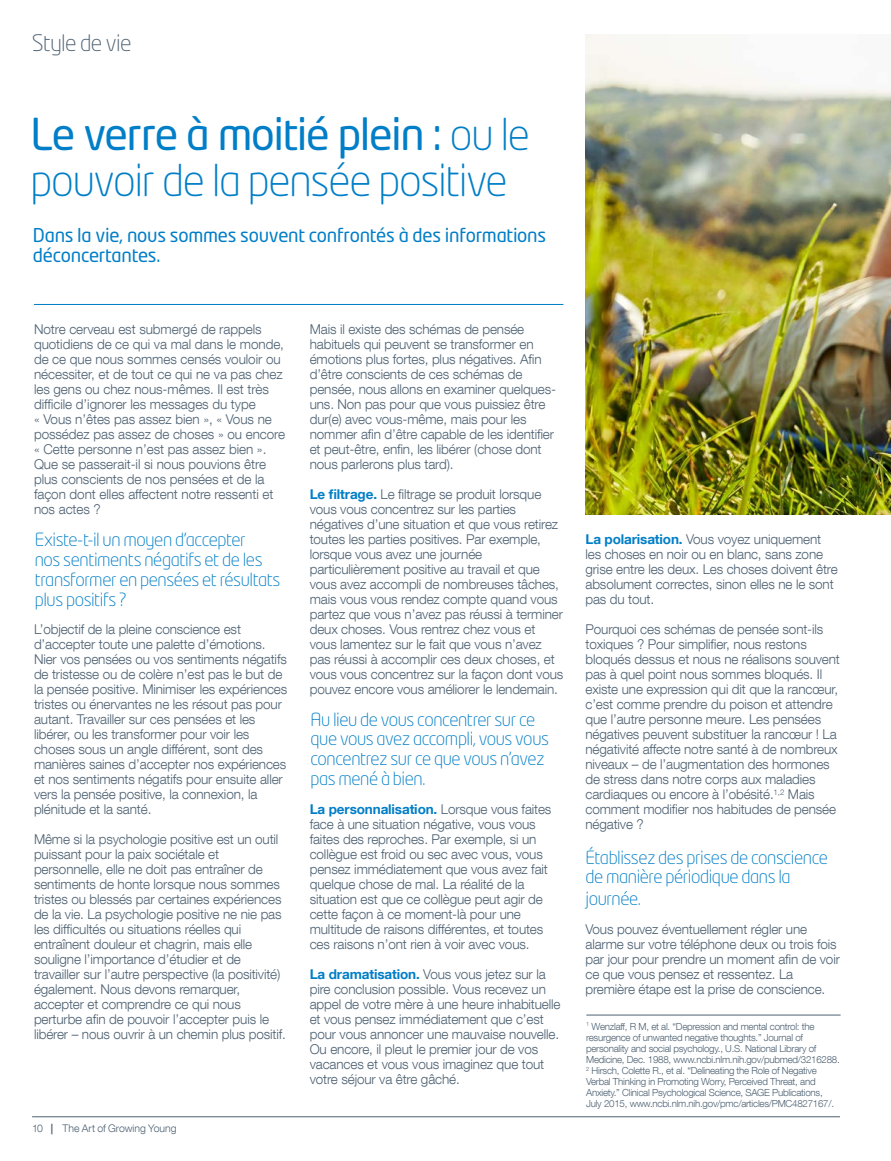
<style>
.page{position:relative;width:891px;height:1161px;background:#fff}
.page>*{position:absolute;margin:0;border:0;box-sizing:border-box;transform-origin:0 0}
.t1{font:300 43.5px/46.5px "Neo Tech Pro";letter-spacing:-.03em;color:#007ec7}
.t2{font:300 22.5px "Neo Tech Pro";letter-spacing:-.025em;color:#4d6172}
.t3{font:18.75px/20.7px "Neo Tech Pro";letter-spacing:-.015em;color:#007ec7}
.t4{font:300 18px/19.8px "Neo Tech Pro";letter-spacing:-.025em;color:#007ec7}
.t5{font:300 13.5px/15px "Helvetica Neue LT Com";letter-spacing:-.01em;color:#4d6172}
.t6{font:300 10.5px "Helvetica Neue LT Com";color:#4d6172}
.t7{font:300 9.75px/11.1px "Helvetica Neue LT Com";letter-spacing:-.025em;color:#4d6172}
.s1{font-weight:400}
.s2{font-weight:700}
.s3{font-weight:700;color:#007ec7}
</style>
<div class="page">
<img style="left:585px;top:34px;width:306px;height:480px">
<hr style="left:32px;top:1116px;width:808px;height:1px;background:#4d6172">
<hr style="left:34px;top:304px;width:529px;height:1px;background:#007ec7">
<hr style="left:586px;top:1015px;width:255px;height:1px;background:#4d6172">
<h2 class="t2" style="left:32px;top:30px;width:101px">Style de vie</h2>
<h1 class="t1" style="left:30px;top:110px;width:501px"><span class="s1">Le verre à moitié plein :</span> ou le pouvoir de la pensée positive</h1>
<h3 class="t3" style="left:33px;top:224px;width:515px">Dans la vie, nous sommes souvent confrontés à des informations déconcertantes.</h3>
<p class="t5" style="left:34px;top:321px;width:253px">Notre cerveau est submergé de rappels quotidiens de ce qui va mal dans le monde, de ce que nous sommes censés vouloir ou nécessiter, et de tout ce qui ne va pas chez les gens ou chez nous-mêmes. Il est très difficile d’ignorer les messages du type<br>« Vous n’êtes pas assez bien », « Vous ne possédez pas assez de choses » ou encore « Cette personne n’est pas assez bien ».<br>Que se passerait-il si nous pouvions être plus conscients de nos pensées et de la façon dont elles affectent notre ressenti et nos actes ?</p>
<h3 class="t4" style="left:35px;top:530px;width:247px">Existe-t-il un moyen d’accepter<br>nos sentiments négatifs et de les transformer en pensées et résultats plus positifs ?</h3>
<p class="t5" style="left:34px;top:621px;width:255px">L’objectif de la pleine conscience est d’accepter toute une palette d’émotions.<br>Nier vos pensées ou vos sentiments négatifs de tristesse ou de colère n’est pas le but de la pensée positive. Minimiser les expériences tristes ou énervantes ne les résout pas pour autant. Travailler sur ces pensées et les libérer, ou les transformer pour voir les choses sous un angle différent, sont des manières saines d’accepter nos expériences et nos sentiments négatifs pour ensuite aller vers la pensée positive, la connexion, la plénitude et la santé.</p>
<p class="t5" style="left:34px;top:831px;width:253px">Même si la psychologie positive est un outil puissant pour la paix sociétale et personnelle, elle ne doit pas entraîner de sentiments de honte lorsque nous sommes tristes ou blessés par certaines expériences de la vie. La psychologie positive ne nie pas les difficultés ou situations réelles qui entraînent douleur et chagrin, mais elle souligne l’importance d’étudier et de travailler sur l’autre perspective (la positivité) également. Nous devons remarquer, accepter et comprendre ce qui nous perturbe afin de pouvoir l’accepter puis le libérer – nous ouvrir à un chemin plus positif.</p>
<p class="t6" style="left:32px;top:1122px;width:13px">10</p>
<p class="t6" style="left:51px;top:1122px;width:127px"><span class="s2">|</span> The Art of Growing Young</p>
<p class="t5" style="left:310px;top:321px;width:248px">Mais il existe des schémas de pensée habituels qui peuvent se transformer en émotions plus fortes, plus négatives. Afin d’être conscients de ces schémas de pensée, nous allons en examiner quelques&shy;uns. Non pas pour que vous puissiez être dur(e) avec vous-même, mais pour les nommer afin d’être capable de les identifier et peut-être, enfin, les libérer (chose dont nous parlerons plus tard).</p>
<p class="t5" style="left:310px;top:486px;width:255px"><span class="s3">Le filtrage.</span> Le filtrage se produit lorsque vous vous concentrez sur les parties négatives d’une situation et que vous retirez toutes les parties positives. Par exemple, lorsque vous avez une journée particulièrement positive au travail et que vous avez accompli de nombreuses tâches, mais vous vous rendez compte quand vous partez que vous n’avez pas réussi à terminer deux choses. Vous rentrez chez vous et vous lamentez sur le fait que vous n’avez pas réussi à accomplir ces deux choses, et vous vous concentrez sur la façon dont vous pouvez encore vous améliorer le lendemain.</p>
<h3 class="t4" style="left:311px;top:709px;width:240px">Au lieu de vous concentrer sur ce que vous avez accompli, vous vous concentrez sur ce que vous n’avez pas mené à bien.</h3>
<p class="t5" style="left:310px;top:801px;width:243px"><span class="s3">La personnalisation.</span> Lorsque vous faites face à une situation négative, vous vous faites des reproches. Par exemple, si un collègue est froid ou sec avec vous, vous pensez immédiatement que vous avez fait quelque chose de mal. La réalité de la situation est que ce collègue peut agir de cette façon à ce moment-là pour une multitude de raisons différentes, et toutes ces raisons n’ont rien à voir avec vous.</p>
<p class="t5" style="left:310px;top:966px;width:252px"><span class="s3">La dramatisation.</span> Vous vous jetez sur la pire conclusion possible. Vous recevez un appel de votre mère à une heure inhabituelle et vous pensez immédiatement que c’est pour vous annoncer une mauvaise nouvelle.<br>Ou encore, il pleut le premier jour de vos vacances et vous vous imaginez que tout votre séjour va être gâché.</p>
<p class="t5" style="left:585px;top:531px;width:254px"><span class="s3">La polarisation.</span> Vous voyez uniquement les choses en noir ou en blanc, sans zone grise entre les deux. Les choses doivent être absolument correctes, sinon elles ne le sont pas du tout.</p>
<p class="t5" style="left:585px;top:621px;width:256px">Pourquoi ces schémas de pensée sont-ils toxiques ? Pour simplifier, nous restons bloqués dessus et nous ne réalisons souvent pas à quel point nous sommes bloqués. Il existe une expression qui dit que la rancœur, c’est comme prendre du poison et attendre que l’autre personne meure. Les pensées négatives peuvent substituer la rancœur ! La négativité affecte notre santé à de nombreux niveaux – de l’augmentation des hormones de stress dans notre corps aux maladies cardiaques ou encore à l’obésité.<sup>1,2</sup> Mais comment modifier nos habitudes de pensée négative ?</p>
<h3 class="t4" style="left:586px;top:847px;width:244px">Établissez des prises de conscience de manière périodique dans la</h3>
<h3 class="t4" style="left:586px;top:888px;width:57px">journée.</h3>
<p class="t5" style="left:585px;top:921px;width:256px">Vous pouvez éventuellement régler une alarme sur votre téléphone deux ou trois fois par jour pour prendre un moment afin de voir ce que vous pensez et ressentez. La première étape est la prise de conscience.</p>
<p class="t7" style="left:586px;top:1020px;width:255px"><sup>1</sup> Wenzlaff, R M, et al. “Depression and mental control: the resurgence of unwanted negative thoughts.” Journal of personality and social psychology., U.S. National Library of Medicine, Dec. 1988, www.ncbi.nlm.nih.gov/pubmed/3216288.<br><sup>2</sup> Hirsch, Colette R., et al. “Delineating the Role of Negative Verbal Thinking in Promoting Worry, Perceived Threat, and Anxiety.” Clinical Psychological Science, SAGE Publications, July 2015, www.ncbi.nlm.nih.gov/pmc/articles/PMC4827167/.</p>
</div>
